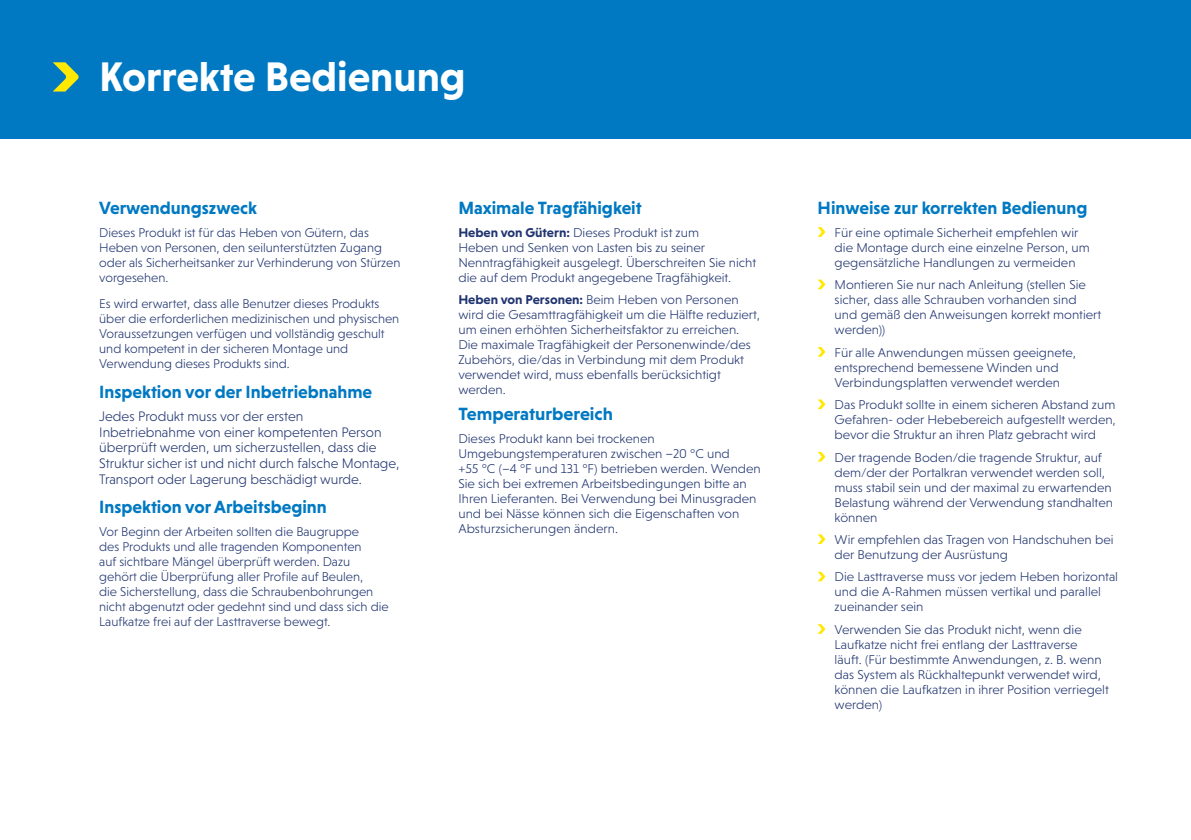
<style>
.page{position:relative;width:1191px;height:840px;background:#fff}
.page>*{position:absolute;margin:0;border:0;box-sizing:border-box;transform-origin:0 0}
.t1{font:700 42px "Niveau Grotesk";color:#fff}
.t2{font:700 18px "Niveau Grotesk";color:#0079c2}
.t3{font:300 14px/15.6px "Niveau Grotesk";color:#213570}
.t4{font:300 13px/15px "Niveau Grotesk";color:#213570}
.s1{font-weight:700}
</style>
<div class="page">
<div style="left:0;top:0;width:1191px;height:138px;background:#0079c2"></div>
<svg style="left:817px;top:227px;width:8px;height:10px"></svg>
<svg style="left:817px;top:279px;width:8px;height:10px"></svg>
<svg style="left:817px;top:347px;width:8px;height:9px"></svg>
<svg style="left:817px;top:399px;width:8px;height:10px"></svg>
<svg style="left:817px;top:451px;width:8px;height:10px"></svg>
<svg style="left:817px;top:534px;width:8px;height:9px"></svg>
<svg style="left:817px;top:571px;width:8px;height:10px"></svg>
<svg style="left:817px;top:624px;width:8px;height:9px"></svg>
<svg style="left:53px;top:62px;width:26px;height:29px"></svg>
<p class="t1" style="left:99px;top:52px;width:368px">Korrekte Bedienung</p>
<p class="t2" style="left:99px;top:198px;width:159px">Verwendungszweck</p>
<p class="t4" style="left:99px;top:225px;width:303px">Dieses Produkt ist für das Heben von Gütern, das Heben von Personen, den seilunterstützten Zugang oder als Sicherheitsanker zur Verhinderung von Stürzen vorgesehen.</p>
<p class="t4" style="left:99px;top:296px;width:301px">Es wird erwartet, dass alle Benutzer dieses Produkts über die erforderlichen medizinischen und physischen Voraussetzungen verfügen und vollständig geschult und kompetent in der sicheren Montage und Verwendung dieses Produkts sind.</p>
<p class="t2" style="left:99px;top:381px;width:274px">Inspektion vor der Inbetriebnahme</p>
<p class="t3" style="left:99px;top:408px;width:302px">Jedes Produkt muss vor der ersten Inbetriebnahme von einer kompetenten Person überprüft werden, um sicherzustellen, dass die Struktur sicher ist und nicht durch falsche Montage, Transport oder Lagerung beschädigt wurde.</p>
<p class="t2" style="left:99px;top:496px;width:229px">Inspektion vor Arbeitsbeginn</p>
<p class="t4" style="left:99px;top:523px;width:291px">Vor Beginn der Arbeiten sollten die Baugruppe<br>des Produkts und alle tragenden Komponenten<br>auf sichtbare Mängel überprüft werden. Dazu gehört die Überprüfung aller Profile auf Beulen,<br>die Sicherstellung, dass die Schraubenbohrungen nicht abgenutzt oder gedehnt sind und dass sich die Laufkatze frei auf der Lasttraverse bewegt.</p>
<p class="t2" style="left:458px;top:198px;width:185px">Maximale Tragfähigkeit</p>
<p class="t4" style="left:458px;top:225px;width:299px"><span class="s1">Heben von Gütern:</span> Dieses Produkt ist zum<br>Heben und Senken von Lasten bis zu seiner Nenntragfähigkeit ausgelegt. Überschreiten Sie nicht die auf dem Produkt angegebene Tragfähigkeit.</p>
<p class="t4" style="left:458px;top:292px;width:303px"><span class="s1">Heben von Personen:</span> Beim Heben von Personen wird die Gesamttragfähigkeit um die Hälfte reduziert, um einen erhöhten Sicherheitsfaktor zu erreichen.<br>Die maximale Tragfähigkeit der Personenwinde/des Zubehörs, die/das in Verbindung mit dem Produkt verwendet wird, muss ebenfalls berücksichtigt werden.</p>
<p class="t2" style="left:458px;top:403px;width:156px">Temperaturbereich</p>
<p class="t4" style="left:458px;top:430px;width:304px">Dieses Produkt kann bei trockenen Umgebungstemperaturen zwischen –20 °C und<br>+55 °C (–4 °F und 131 °F) betrieben werden. Wenden Sie sich bei extremen Arbeitsbedingungen bitte an Ihren Lieferanten. Bei Verwendung bei Minusgraden und bei Nässe können sich die Eigenschaften von Absturzsicherungen ändern.</p>
<p class="t2" style="left:817px;top:198px;width:271px">Hinweise zur korrekten Bedienung</p>
<p class="t4" style="left:834px;top:225px;width:257px">Für eine optimale Sicherheit empfehlen wir die Montage durch eine einzelne Person, um gegensätzliche Handlungen zu vermeiden</p>
<p class="t4" style="left:834px;top:277px;width:268px">Montieren Sie nur nach Anleitung (stellen Sie sicher, dass alle Schrauben vorhanden sind und gemäß den Anweisungen korrekt montiert werden))</p>
<p class="t4" style="left:834px;top:344px;width:243px">Für alle Anwendungen müssen geeignete, entsprechend bemessene Winden und<br>Verbindungsplatten verwendet werden</p>
<p class="t4" style="left:834px;top:397px;width:283px;text-align:justify">Das Produkt sollte in einem sicheren Abstand zum Gefahren- oder Hebebereich aufgestellt werden, bevor die Struktur an ihren Platz gebracht wird</p>
<p class="t4" style="left:834px;top:449px;width:280px">Der tragende Boden/die tragende Struktur, auf dem/der der Portalkran verwendet werden soll, muss stabil sein und der maximal zu erwartenden Belastung während der Verwendung standhalten können</p>
<p class="t4" style="left:834px;top:531px;width:280px">Wir empfehlen das Tragen von Handschuhen bei der Benutzung der Ausrüstung</p>
<p class="t4" style="left:834px;top:569px;width:285px">Die Lasttraverse muss vor jedem Heben horizontal und die A-Rahmen müssen vertikal und parallel zueinander sein</p>
<p class="t4" style="left:834px;top:621px;width:276px">Verwenden Sie das Produkt nicht, wenn die Laufkatze nicht frei entlang der Lasttraverse<br>läuft. (Für bestimmte Anwendungen, z. B. wenn das System als Rückhaltepunkt verwendet wird, können die Laufkatzen in ihrer Position verriegelt werden)</p>
</div>
